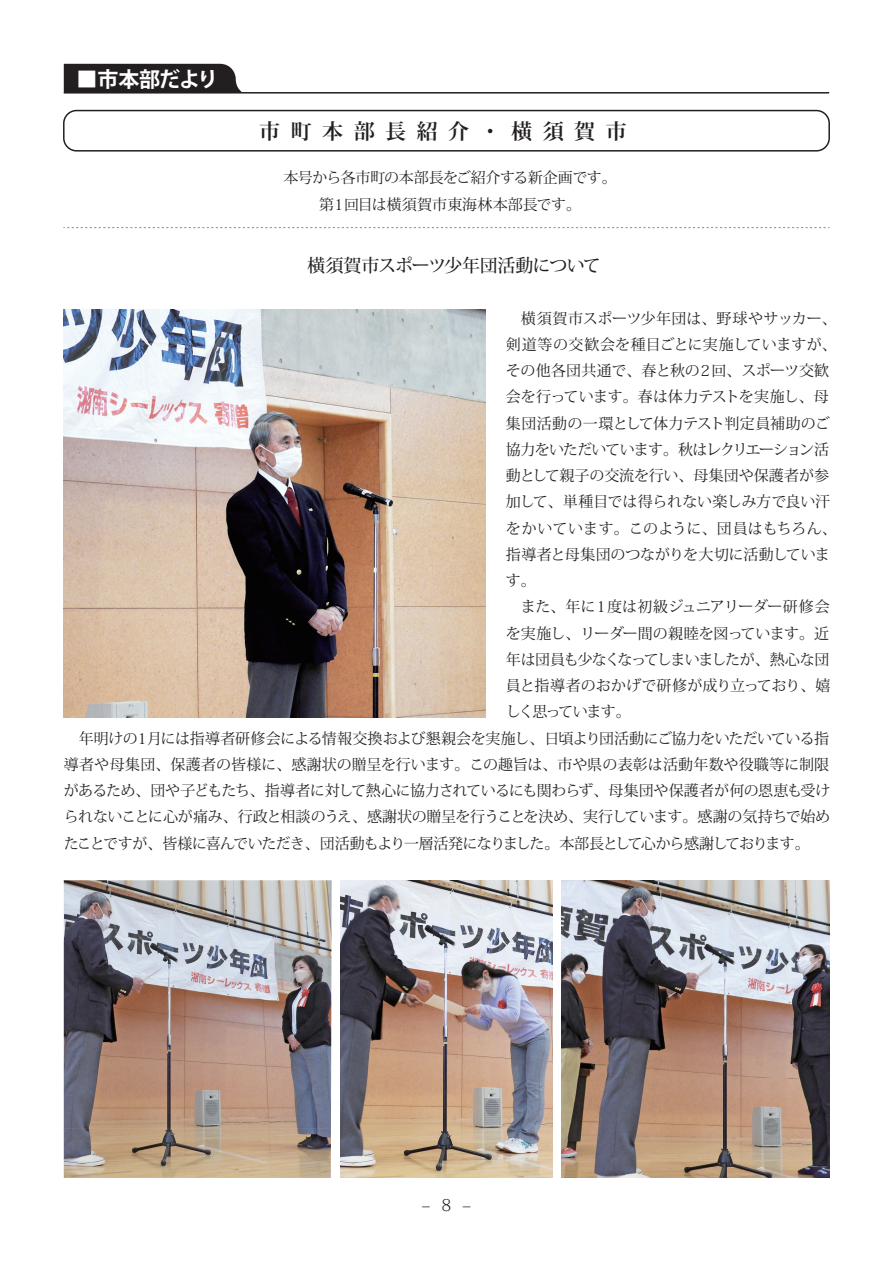
<style>
.page{position:relative;width:893px;height:1263px;background:#fff}
.page>*{position:absolute;margin:0;border:0;box-sizing:border-box;transform-origin:0 0}
.t1{font:700 21px "Koz Min Pr 6 N";letter-spacing:.5em;color:#231f20}
.t2{font:700 21px "Koz Go Pro";letter-spacing:-.04em;color:#fff}
.t3{font:500 18px "Koz Min Pro";letter-spacing:-.045em;color:#231f20}
.t4{font:200 16.5px "Koz Min Pro";color:#231f20;scale:2 1}
.t5{font:15px/26.2px "Koz Min Pro";letter-spacing:-.02em;color:#231f20;text-align:center}
.t6{font:15px "Koz Min Pro";letter-spacing:-.04em;color:#231f20}
.t7{font:15px "Koz Min Pro";letter-spacing:-.065em;color:#231f20}
.t8{font:15px "Koz Min Pro";letter-spacing:.005em;color:#231f20}
.t9{font:15px "Koz Min Pro";letter-spacing:-.07em;color:#231f20}
.t10{font:15px "Koz Min Pro";letter-spacing:-.09em;color:#231f20}
</style>
<div class="page">
<img style="left:64px;top:310px;width:421px;height:407px">
<div style="left:63px;top:110px;width:767px;height:42px;border:2px solid #231f20;border-radius:13px"></div>
<div style="left:64px;top:64px;width:178px;height:28px;background:#231f20"></div>
<hr style="left:64px;top:92px;width:765px;height:2px;background:#231f20">
<svg style="left:64px;top:227px;width:765px;height:1px"></svg>
<img style="left:64px;top:880px;width:268px;height:298px">
<img style="left:340px;top:880px;width:213px;height:298px">
<img style="left:561px;top:880px;width:268px;height:298px">
<h1 class="t2" style="left:77px;top:66px;width:143px">■市本部だより</h1>
<h1 class="t1" style="left:259px;top:119px;width:369px">市町本部長紹介・横須賀市</h1>
<p class="t5" style="left:284px;top:164px;width:335px">本号から各市町の本部長をご紹介する新企画です。第１回目は横須賀市東海林本部長です。</p>
<p class="t3" style="left:307px;top:253px;width:295px">横須賀市スポーツ少年団活動について</p>
<p class="t5" style="left:506px;top:304px;width:332px;text-align:left;text-indent:15px">横須賀市スポーツ少年団は、野球やサッカー、剣道等の交歓会を種目ごとに実施していますが、その他各団共通で、春と秋の２回、スポーツ交歓会を行っています。春は体力テストを実施し、母集団活動の一環として体力テスト判定員補助のご協力をいただいています。秋はレクリエーション活動として親子の交流を行い、母集団や保護者が参加して、単種目では得られない楽しみ方で良い汗をかいています。このように、団員はもちろん、指導者と母集団のつながりを大切に活動しています。</p>
<p class="t5" style="left:521px;top:593px;width:310px">また、年に１度は初級ジュニアリーダー研修会</p>
<p class="t5" style="left:506px;top:619px;width:325px">を実施し、リーダー間の親睦を図っています。近</p>
<p class="t9" style="left:506px;top:649px;width:325px">年は団員も少なくなってしまいましたが、熱心な団</p>
<p class="t5" style="left:506px;top:672px;width:326px">員と指導者のおかげで研修が成り立っており、嬉</p>
<p class="t10" style="left:506px;top:701px;width:126px">しく思っています。</p>
<p class="t6" style="left:79px;top:727px;width:752px">年明けの１月には指導者研修会による情報交換および懇親会を実施し、日頃より団活動にご協力をいただいている指</p>
<p class="t8" style="left:64px;top:754px;width:767px">導者や母集団、保護者の皆様に、感謝状の贈呈を行います。この趣旨は、市や県の表彰は活動年数や役職等に制限</p>
<p class="t6" style="left:64px;top:780px;width:768px">があるため、団や子どもたち、指導者に対して熱心に協力されているにも関わらず、母集団や保護者が何の恩恵も受け</p>
<p class="t5" style="left:64px;top:803px;width:768px">られないことに心が痛み、行政と相談のうえ、感謝状の贈呈を行うことを決め、実行しています。感謝の気持ちで始め</p>
<p class="t7" style="left:64px;top:832px;width:747px">たことですが、皆様に喜んでいただき、団活動もより一層活発になりました。本部長として心から感謝しております。</p>
<p class="t4" style="left:421px;top:1194px;width:27px">- 8 -</p>
</div>
